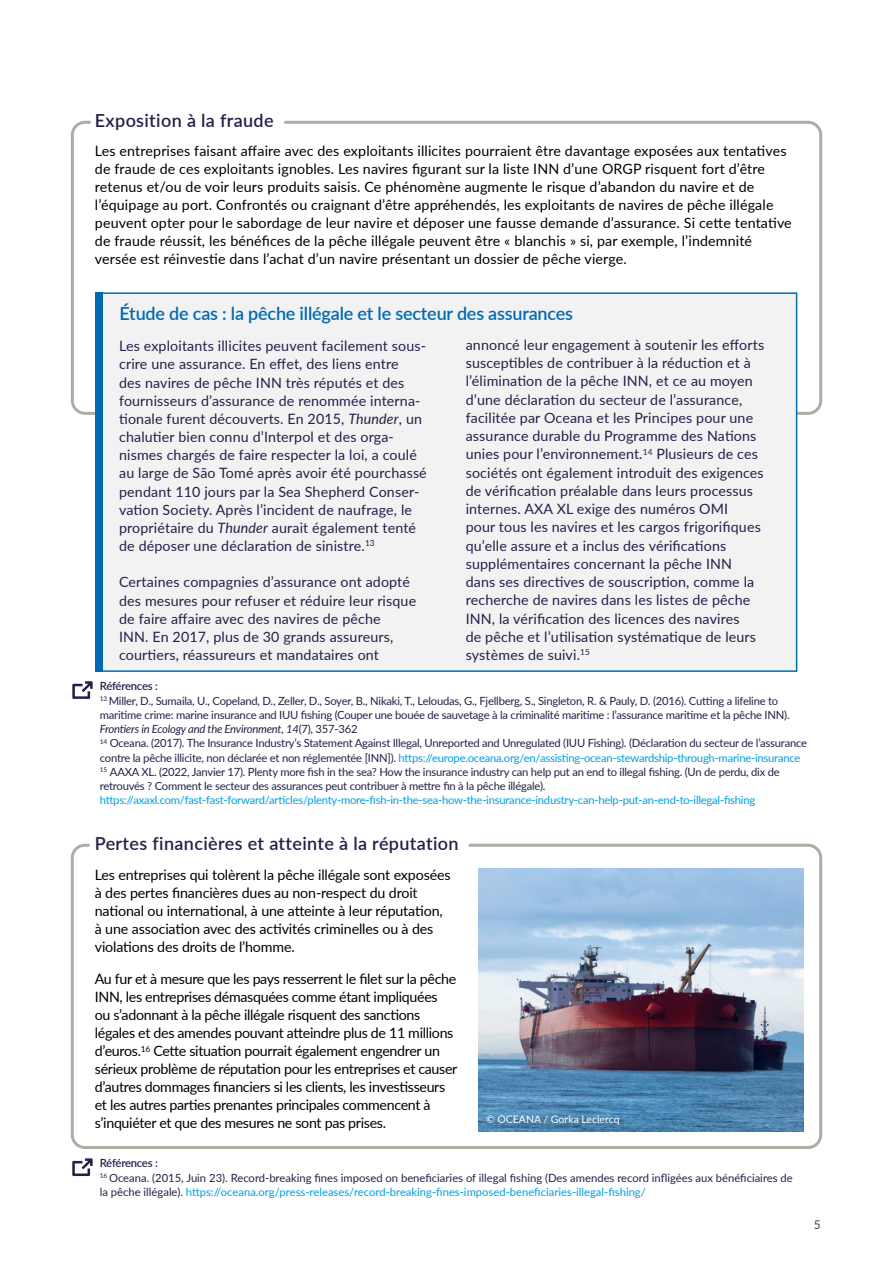
<style>
.page{position:relative;width:893px;height:1263px;background:#fff}
.page>*{position:absolute;margin:0;border:0;box-sizing:border-box;transform-origin:0 0}
.t1{font:600 18px "Lato";letter-spacing:.02em;color:#22214a}
.t2{font:600 18px "Lato";letter-spacing:-.01em;color:#006ab3}
.t3{font:14.25px/18.3px "Lato";letter-spacing:.01em;color:#22214a}
.t4{font:14.25px/18px "Lato";letter-spacing:-.01em;color:#000}
.t5{font:14.25px/18px "Lato";letter-spacing:.01em;color:#000}
.t6{font:12px "Lato";color:#444442}
.t7{font:11.25px/14.2px "Lato";letter-spacing:-.02em;color:#22214a}
.t8{font:11.25px/14.2px "Lato";color:#22214a}
.t9{font:11.25px "Lato";letter-spacing:-.02em;color:#009fe3}
.t10{font:10.5px "Lato";color:#fff}
.s1{font-style:italic}
.s2{font-weight:600}
.s3{color:#009fe3}
</style>
<div class="page">
<div style="left:71px;top:121px;width:751px;height:294px;border:3px solid #aeada4;border-radius:13px"></div>
<svg style="left:72px;top:681px;width:21px;height:18px"></svg>
<div style="left:101px;top:292px;width:696px;height:380px;background:#f2f2f2;border:2px solid #006ab3"></div>
<div style="left:95px;top:292px;width:8px;height:380px;background:#006ab3"></div>
<img style="left:478px;top:868px;width:326px;height:264px">
<svg style="left:72px;top:1158px;width:21px;height:18px"></svg>
<div style="left:488px;top:1117px;width:136px;height:12px;background:#000;opacity:.22"></div>
<div style="left:71px;top:844px;width:751px;height:305px;border:3px solid #aeada4;border-radius:13px"></div>
<p class="t1" style="left:95px;top:107px;width:180px">Exposition à la fraude</p>
<p class="t5" style="left:95px;top:142px;width:698px">Les entreprises faisant affaire avec des exploitants illicites pourraient être davantage exposées aux tentatives de fraude de ces exploitants ignobles. Les navires figurant sur la liste INN d’une ORGP risquent fort d’être retenus et/ou de voir leurs produits saisis. Ce phénomène augmente le risque d’abandon du navire et de l’équipage au port. Confrontés ou craignant d’être appréhendés, les exploitants de navires de pêche illégale peuvent opter pour le sabordage de leur navire et déposer une fausse demande d’assurance. Si cette tentative de fraude réussit, les bénéfices de la pêche illégale peuvent être « blanchis » si, par exemple, l’indemnité versée est réinvestie dans l’achat d’un navire présentant un dossier de pêche vierge.</p>
<p class="t2" style="left:119px;top:300px;width:455px">Étude de cas : la pêche illégale et le secteur des assurances</p>
<p class="t3" style="left:119px;top:336px;width:309px">Les exploitants illicites peuvent facilement sous&shy;crire une assurance. En effet, des liens entre<br>des navires de pêche INN très réputés et des fournisseurs d’assurance de renommée interna&shy;tionale furent découverts. En 2015, <span class="s1">Thunder</span>, un chalutier bien connu d’Interpol et des orga&shy;nismes chargés de faire respecter la loi, a coulé au large de São Tomé après avoir été pourchassé pendant 110 jours par la Sea Shepherd Conser&shy;vation Society. Après l’incident de naufrage, le propriétaire du <span class="s1">Thunder</span> aurait également tenté de déposer une déclaration de sinistre.<sup>13</sup></p>
<p class="t3" style="left:119px;top:573px;width:299px">Certaines compagnies d’assurance ont adopté des mesures pour refuser et réduire leur risque de faire affaire avec des navires de pêche<br>INN. En 2017, plus de 30 grands assureurs, courtiers, réassureurs et mandataires ont</p>
<p class="t7" style="left:100px;top:679px;width:709px"><span class="s2">Références :<br></span><sup>13</sup> Miller, D., Sumaila, U., Copeland, D., Zeller, D., Soyer, B., Nikaki, T., Leloudas, G., Fjellberg, S., Singleton, R. &amp; Pauly, D. (2016). Cutting a lifeline to maritime crime: marine insurance and IUU fishing (Couper une bouée de sauvetage à la criminalité maritime : l’assurance maritime et la pêche INN).<br><span class="s1">Frontiers in Ecology and the Environment, 14</span>(7), 357-362<br><sup>14</sup> Oceana. (2017). The Insurance Industry’s Statement Against Illegal, Unreported and Unregulated (IUU Fishing). (Déclaration du secteur de l’assurance contre la pêche illicite, non déclarée et non réglementée [INN]). <span class="s3">https://europe.oceana.org/en/assisting-ocean-stewardship-through-marine-insurance </span><sup>15</sup> AAXA XL. (2022, Janvier 17). Plenty more fish in the sea? How the insurance industry can help put an end to illegal fishing. (Un de perdu, dix de retrouvés ? Comment le secteur des assurances peut contribuer à mettre fin à la pêche illégale).</p>
<p class="t9" style="left:100px;top:792px;width:657px">https://axaxl.com/fast-fast-forward/articles/plenty-more-fish-in-the-sea-how-the-insurance-industry-can-help-put-an-end-to-illegal-fishing</p>
<p class="t3" style="left:466px;top:335px;width:300px">annoncé leur engagement à soutenir les efforts susceptibles de contribuer à la réduction et à l’élimination de la pêche INN, et ce au moyen d’une déclaration du secteur de l’assurance, facilitée par Oceana et les Principes pour une assurance durable du Programme des Nations unies pour l’environnement.<sup>14</sup> Plusieurs de ces sociétés ont également introduit des exigences de vérification préalable dans leurs processus internes. AXA XL exige des numéros OMI<br>pour tous les navires et les cargos frigorifiques qu’elle assure et a inclus des vérifications supplémentaires concernant la pêche INN dans ses directives de souscription, comme la recherche de navires dans les listes de pêche INN, la vérification des licences des navires<br>de pêche et l’utilisation systématique de leurs systèmes de suivi.<sup>15</sup></p>
<p class="t1" style="left:95px;top:830px;width:365px">Pertes financières et atteinte à la réputation</p>
<p class="t4" style="left:95px;top:865px;width:357px">Les entreprises qui tolèrent la pêche illégale sont exposées à des pertes financières dues au non-respect du droit national ou international, à une atteinte à leur réputation, à une association avec des activités criminelles ou à des violations des droits de l’homme.</p>
<p class="t4" style="left:95px;top:970px;width:364px">Au fur et à mesure que les pays resserrent le filet sur la pêche INN, les entreprises démasquées comme étant impliquées<br>ou s’adonnant à la pêche illégale risquent des sanctions légales et des amendes pouvant atteindre plus de 11 millions d’euros.<sup>16</sup> Cette situation pourrait également engendrer un sérieux problème de réputation pour les entreprises et causer d’autres dommages financiers si les clients, les investisseurs et les autres parties prenantes principales commencent à s’inquiéter et que des mesures ne sont pas prises.</p>
<p class="t10" style="left:486px;top:1112px;width:135px">© OCEANA / Gorka Leclercq</p>
<p class="t8" style="left:100px;top:1156px;width:694px"><span class="s2">Références :<br></span><sup>16</sup> Oceana. (2015, Juin 23). Record-breaking fines imposed on beneficiaries of illegal fishing (Des amendes record infligées aux bénéficiaires de la pêche illégale). <span class="s3">https://oceana.org/press-releases/record-breaking-fines-imposed-beneficiaries-illegal-fishing/</span></p>
<p class="t6" style="left:814px;top:1216px;width:8px">5</p>
</div>
